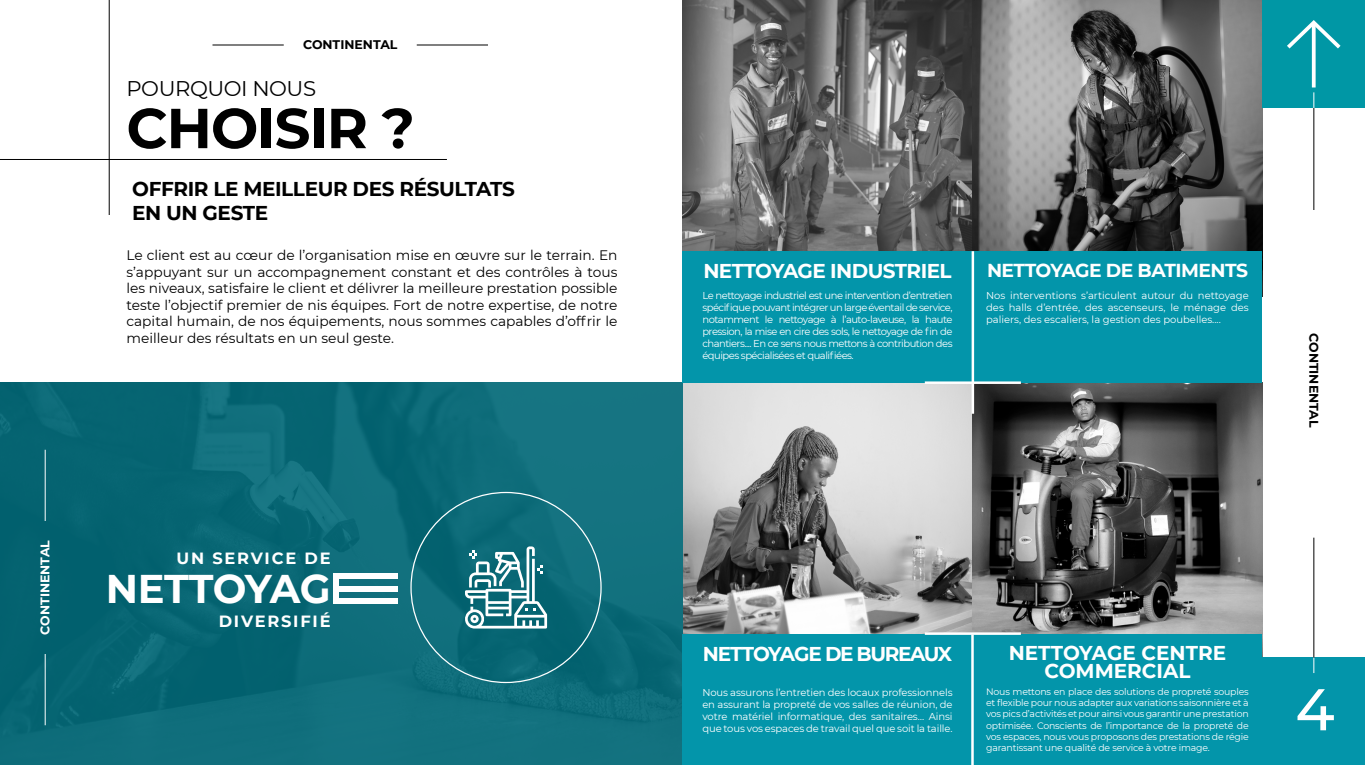
<style>
.page{position:relative;width:1365px;height:765px;background:#fff}
.page>*{position:absolute;margin:0;border:0;box-sizing:border-box;transform-origin:0 0}
.t1{font:500 58.75px "Montserrat";color:#fff}
.t2{font:700 56.25px "Montserrat";letter-spacing:-.02em;color:#000}
.t3{font:700 40px "Montserrat";letter-spacing:-.02em;color:#fff}
.t4{font:21.25px "Montserrat";letter-spacing:-.02em;color:#000}
.t5{font:700 20px/24px "Montserrat";letter-spacing:-.02em;color:#000}
.t6{font:700 20px/17.5px "Montserrat";color:#fff;text-align:center}
.t7{font:700 20px "Montserrat";letter-spacing:-.03em;color:#fff}
.t8{font:700 20px "Montserrat";letter-spacing:-.07em;color:#fff}
.t9{font:700 18.75px "Montserrat";letter-spacing:-.03em;color:#fff}
.t10{font:700 16.25px "Montserrat";letter-spacing:.11em;color:#fff}
.t11{font:13.75px/16.5px "Montserrat";color:#000;text-align:justify}
.t12{font:700 12.5px "Montserrat";color:#000}
.t13{font:700 12.5px "Montserrat";color:#fff}
.t14{font:10px/12px "Montserrat";letter-spacing:-.01em;color:#fff;text-align:justify}
.t15{font:9.38px/11.2px "Montserrat";letter-spacing:-.02em;color:#fff;text-align:justify}
</style>
<div class="page">
<hr style="left:212px;top:45px;width:72px;height:1px;background:#000">
<hr style="left:417px;top:45px;width:71px;height:1px;background:#000">
<img style="left:682px;top:0;width:290px;height:251px">
<img style="left:972px;top:0;width:290px;height:251px">
<img style="left:682px;top:383px;width:290px;height:252px">
<img style="left:972px;top:382px;width:290px;height:253px">
<div style="left:1262px;top:658px;width:103px;height:107px;background:#0395aa"></div>
<hr style="left:109px;top:0;width:1px;height:215px;background:#000">
<hr style="left:0;top:159px;width:447px;height:1px;background:#000">
<hr style="left:1314px;top:108px;width:1px;height:102px;background:#000">
<hr style="left:1314px;top:538px;width:1px;height:120px;background:#000">
<svg style="left:1314px;top:658px;width:1px;height:15px"></svg>
<div style="left:0;top:383px;width:682px;height:382px;background:#0c6b78"></div>
<div style="left:682px;top:251px;width:290px;height:132px;background:#0395aa"></div>
<div style="left:972px;top:251px;width:290px;height:131px;background:#0395aa"></div>
<div style="left:682px;top:635px;width:290px;height:130px;background:#0395aa"></div>
<div style="left:972px;top:635px;width:290px;height:130px;background:#0395aa"></div>
<hr style="left:45px;top:654px;width:1px;height:71px;background:#fff">
<hr style="left:45px;top:450px;width:1px;height:71px;background:#fff">
<svg style="left:464px;top:546px;width:83px;height:83px"></svg>
<div style="left:333px;top:574px;width:65px;height:5px;background:#fff"></div>
<div style="left:333px;top:586px;width:65px;height:5px;background:#fff"></div>
<div style="left:333px;top:598px;width:65px;height:6px;background:#fff"></div>
<div style="left:333px;top:574px;width:5px;height:30px;background:#fff"></div>
<hr style="left:972px;top:251px;width:2px;height:163px;background:#fff">
<hr style="left:971px;top:634px;width:3px;height:131px;background:#fff">
<div style="left:1262px;top:0;width:103px;height:108px;background:#0097a5"></div>
<svg style="left:1287px;top:20px;width:54px;height:32px"></svg>
<svg style="left:1312px;top:23px;width:4px;height:64px"></svg>
<svg style="left:1314px;top:92px;width:1px;height:16px"></svg>
<hr style="left:925px;top:381px;width:96px;height:3px;background:#fff">
<hr style="left:925px;top:632px;width:96px;height:3px;background:#fff">
<p class="t12" style="left:303px;top:36px;width:96px">CONTINENTAL</p>
<h3 class="t4" style="left:126px;top:74px;width:191px">POURQUOI NOUS</h3>
<h2 class="t2" style="left:126px;top:88px;width:290px">CHOISIR ?</h2>
<h3 class="t5" style="left:132px;top:175px;width:384px">OFFRIR LE MEILLEUR DES RÉSULTATS<br>EN UN GESTE</h3>
<p class="t11" style="left:126px;top:246px;width:493px">Le client est au cœur de l’organisation mise en œuvre sur le terrain. En s’appuyant sur un accompagnement constant et des contrôles à tous les niveaux, satisfaire le client et délivrer la meilleure prestation possible teste l’objectif premier de nis équipes. Fort de notre expertise, de notre capital humain, de nos équipements, nous sommes capables d’offrir le meilleur des résultats en un seul geste.</p>
<p class="t13" style="left:36px;top:635px;width:96px;rotate:-90deg">CONTINENTAL</p>
<h3 class="t10" style="left:176px;top:547px;width:156px">UN SERVICE DE</h3>
<h3 class="t3" style="left:106px;top:560px;width:226px">NETTOYAG</h3>
<h3 class="t10" style="left:219px;top:609px;width:113px">DIVERSIFIÉ</h3>
<h3 class="t7" style="left:703px;top:257px;width:250px">NETTOYAGE INDUSTRIEL</h3>
<h3 class="t9" style="left:987px;top:257px;width:262px">NETTOYAGE DE BATIMENTS</h3>
<p class="t14" style="left:702px;top:290px;width:252px">Le nettoyage industriel est une intervention d’entretien spécifique pouvant intégrer un large éventail de service, notamment le nettoyage à l’auto-laveuse, la haute pression, la mise en cire des sols, le nettoyage de fin de chantiers.... En ce sens nous mettons à contribution des équipes spécialisées et qualifiées.</p>
<p class="t14" style="left:986px;top:290px;width:264px">Nos interventions s’articulent autour du nettoyage des halls d’entrée, des ascenseurs, le ménage des paliers, des escaliers, la gestion des poubelles....</p>
<p class="t12" style="left:1323px;top:333px;width:96px;rotate:90deg">CONTINENTAL</p>
<h3 class="t8" style="left:703px;top:640px;width:251px">NETTOYAGE DE BUREAUX</h3>
<h3 class="t6" style="left:1009px;top:643px;width:219px">NETTOYAGE CENTRE<br>COMMERCIAL</h3>
<p class="t14" style="left:702px;top:686px;width:252px">Nous assurons l’entretien des locaux professionnels en assurant la propreté de vos salles de réunion, de votre matériel informatique, des sanitaires… Ainsi que tous vos espaces de travail quel que soit la taille.</p>
<p class="t15" style="left:986px;top:686px;width:264px">Nous mettons en place des solutions de propreté souples et flexible pour nous adapter aux variations saisonnière et à vos pics d’activités et pour ainsi vous garantir une prestation optimisée. Conscients de l’importance de la propreté de vos espaces, nous vous proposons des prestations de régie garantissant une qualité de service à votre image.</p>
<h1 class="t1" style="left:1295px;top:668px;width:41px">4</h1>
</div>
